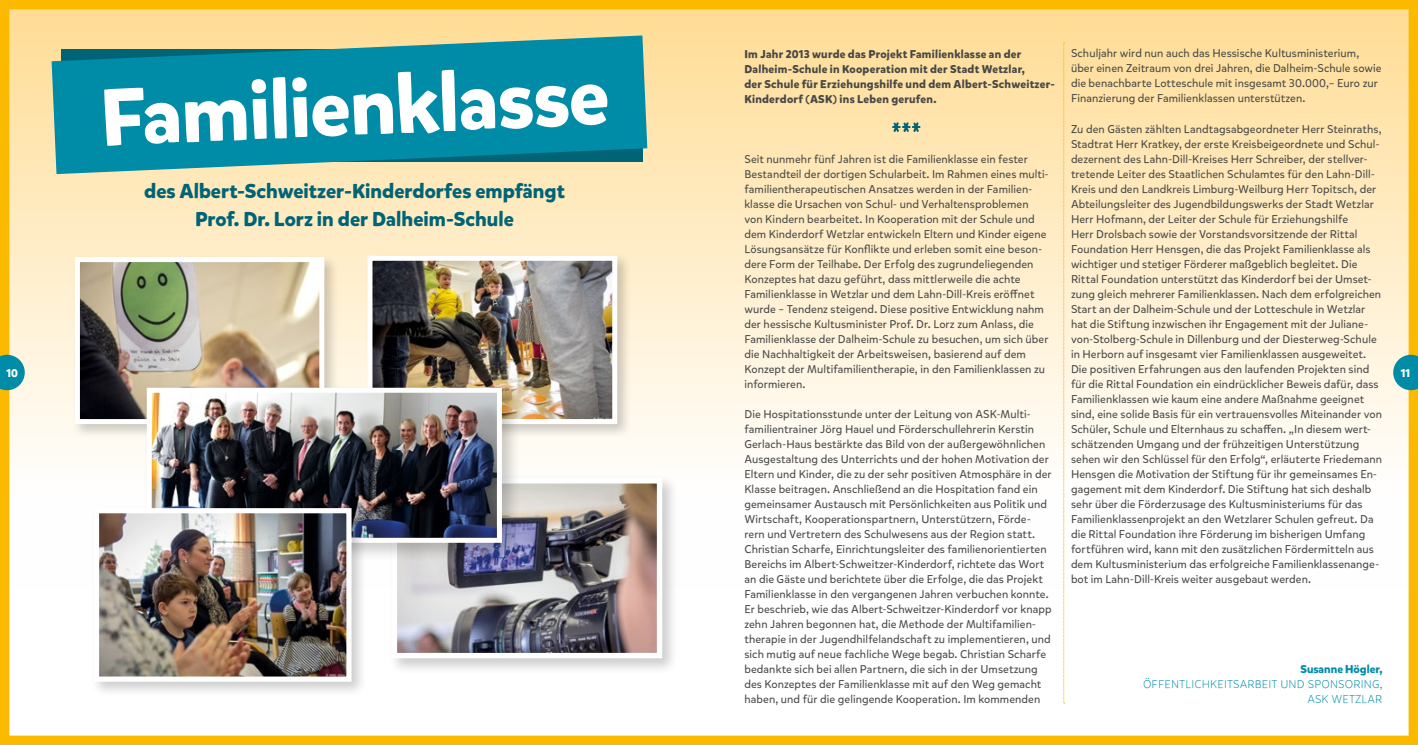
<style>
.page{position:relative;width:1418px;height:745px;background:#fff}
.page>*{position:absolute;margin:0;border:0;box-sizing:border-box;transform-origin:0 0}
.t1{font:700 79.88px "Mikado";color:#fff}
.t2{font:700 20px/27.5px "Mikado";color:#006376;text-align:center}
.t3{font:11.25px/15px "Mikado";letter-spacing:.005em;color:#484847}
.t4{font:700 11.25px/15px "Mikado";letter-spacing:.025em;color:#484847}
.t5{font:300 11.25px/15px "Mikado";letter-spacing:.015em;color:#008ba7;text-align:right}
.t6{font:700 11.25px "Mikado";color:#008ba7}
.t7{font:700 11.25px "Mikado";color:#fff}
</style>
<div class="page">
<img style="left:0;top:0;width:709px;height:744px">
<svg style="left:0;top:354px;width:25px;height:36px"></svg>
<svg style="left:709px;top:0;width:708px;height:744px"></svg>
<svg style="left:1393px;top:354px;width:24px;height:36px"></svg>
<p class="t3" style="left:1070px;top:46px;width:312px">Schuljahr wird nun auch das Hessische Kultusministerium, über einen Zeitraum von drei Jahren, die Dalheim-Schule sowie die benachbarte Lotteschule mit insgesamt 30.000,– Euro zur Finanzierung der Familienklassen unterstützen.</p>
<p class="t3" style="left:1070px;top:121px;width:312px">Zu den Gästen zählten Landtagsabgeordneter Herr Steinraths, Stadtrat Herr Kratkey, der erste Kreisbeigeordnete und Schul&shy;dezernent des Lahn-Dill-Kreises Herr Schreiber, der stellver&shy;tretende Leiter des Staatlichen Schulamtes für den Lahn-Dill-Kreis und den Landkreis Limburg-Weilburg Herr Topitsch, der Abteilungsleiter des Jugendbildungswerks der Stadt Wetzlar Herr Hofmann, der Leiter der Schule für Erziehungshilfe<br>Herr Drolsbach sowie der Vorstandsvorsitzende der Rittal Foundation Herr Hensgen, die das Projekt Familienklasse als wichtiger und stetiger Förderer maßgeblich begleitet. Die Rittal Foundation unterstützt das Kinderdorf bei der Umset&shy;zung gleich mehrerer Familienklassen. Nach dem erfolgreichen Start an der Dalheim-Schule und der Lotteschule in Wetzlar hat die Stiftung inzwischen ihr Engagement mit der Juliane&shy;von-Stolberg-Schule in Dillenburg und der Diesterweg-Schule in Herborn auf insgesamt vier Familienklassen ausgeweitet.<br>Die positiven Erfahrungen aus den laufenden Projekten sind für die Rittal Foundation ein eindrücklicher Beweis dafür, dass Familienklassen wie kaum eine andere Maßnahme geeignet sind, eine solide Basis für ein vertrauensvolles Miteinander von Schüler, Schule und Elternhaus zu schaffen. „In diesem wert&shy;schätzenden Umgang und der frühzeitigen Unterstützung sehen wir den Schlüssel für den Erfolg“, erläuterte Friedemann Hensgen die Motivation der Stiftung für ihr gemeinsames En&shy;gagement mit dem Kinderdorf. Die Stiftung hat sich deshalb sehr über die Förderzusage des Kultusministeriums für das Familienklassenprojekt an den Wetzlarer Schulen gefreut. Da die Rittal Foundation ihre Förderung im bisherigen Umfang fortführen wird, kann mit den zusätzlichen Fördermitteln aus dem Kultusministerium das erfolgreiche Familienklassenange&shy;bot im Lahn-Dill-Kreis weiter ausgebaut werden.</p>
<p class="t4" style="left:744px;top:46px;width:312px">Im Jahr 2013 wurde das Projekt Familienklasse an der Dalheim-Schule in Kooperation mit der Stadt Wetzlar,<br>der Schule für Erziehungshilfe und dem Albert-Schweitzer-Kinderdorf (ASK) ins Leben gerufen.</p>
<h1 class="t1" style="left:97px;top:70px;width:510px;rotate:-3deg">Familienklasse</h1>
<h2 class="t2" style="left:144px;top:178px;width:422px">des Albert-Schweitzer-Kinderdorfes empfängt<br>Prof. Dr. Lorz in der Dalheim-Schule</h2>
<p class="t3" style="left:744px;top:151px;width:306px">Seit nunmehr fünf Jahren ist die Familienklasse ein fester Bestandteil der dortigen Schularbeit. Im Rahmen eines multi&shy;familientherapeutischen Ansatzes werden in der Familien&shy;klasse die Ursachen von Schul- und Verhaltensproblemen von Kindern bearbeitet. In Kooperation mit der Schule und dem Kinderdorf Wetzlar entwickeln Eltern und Kinder eigene Lösungsansätze für Konflikte und erleben somit eine beson&shy;dere Form der Teilhabe. Der Erfolg des zugrundeliegenden Konzeptes hat dazu geführt, dass mittlerweile die achte Familienklasse in Wetzlar und dem Lahn-Dill-Kreis eröffnet wurde – Tendenz steigend. Diese positive Entwicklung nahm der hessische Kultusminister Prof. Dr. Lorz zum Anlass, die Familienklasse der Dalheim-Schule zu besuchen, um sich über die Nachhaltigkeit der Arbeitsweisen, basierend auf dem Konzept der Multifamilientherapie, in den Familienklassen zu informieren.</p>
<p class="t3" style="left:744px;top:406px;width:309px">Die Hospitationsstunde unter der Leitung von ASK-Multi&shy;familientrainer Jörg Hauel und Förderschullehrerin Kerstin Gerlach-Haus bestärkte das Bild von der außergewöhnlichen Ausgestaltung des Unterrichts und der hohen Motivation der Eltern und Kinder, die zu der sehr positiven Atmosphäre in der Klasse beitragen. Anschließend an die Hospitation fand ein gemeinsamer Austausch mit Persönlichkeiten aus Politik und Wirtschaft, Kooperationspartnern, Unterstützern, Förde&shy;rern und Vertretern des Schulwesens aus der Region statt.<br>Christian Scharfe, Einrichtungsleiter des familienorientierten Bereichs im Albert-Schweitzer-Kinderdorf, richtete das Wort an die Gäste und berichtete über die Erfolge, die das Projekt Familienklasse in den vergangenen Jahren verbuchen konnte.<br>Er beschrieb, wie das Albert-Schweitzer-Kinderdorf vor knapp zehn Jahren begonnen hat, die Methode der Multifamilien&shy;therapie in der Jugendhilfelandschaft zu implementieren, und sich mutig auf neue fachliche Wege begab. Christian Scharfe bedankte sich bei allen Partnern, die sich in der Umsetzung des Konzeptes der Familienklasse mit auf den Weg gemacht haben, und für die gelingende Kooperation. Im kommenden</p>
<p class="t7" style="left:7px;top:365px;width:13px">10</p>
<p class="t7" style="left:1400px;top:365px;width:11px">11</p>
<p class="t6" style="left:1300px;top:662px;width:84px">Susanne Högler,</p>
<p class="t5" style="left:1142px;top:676px;width:241px">ÖFFENTLICHKEITSARBEIT UND SPONSORING,<br>ASK WETZLAR</p>
</div>
